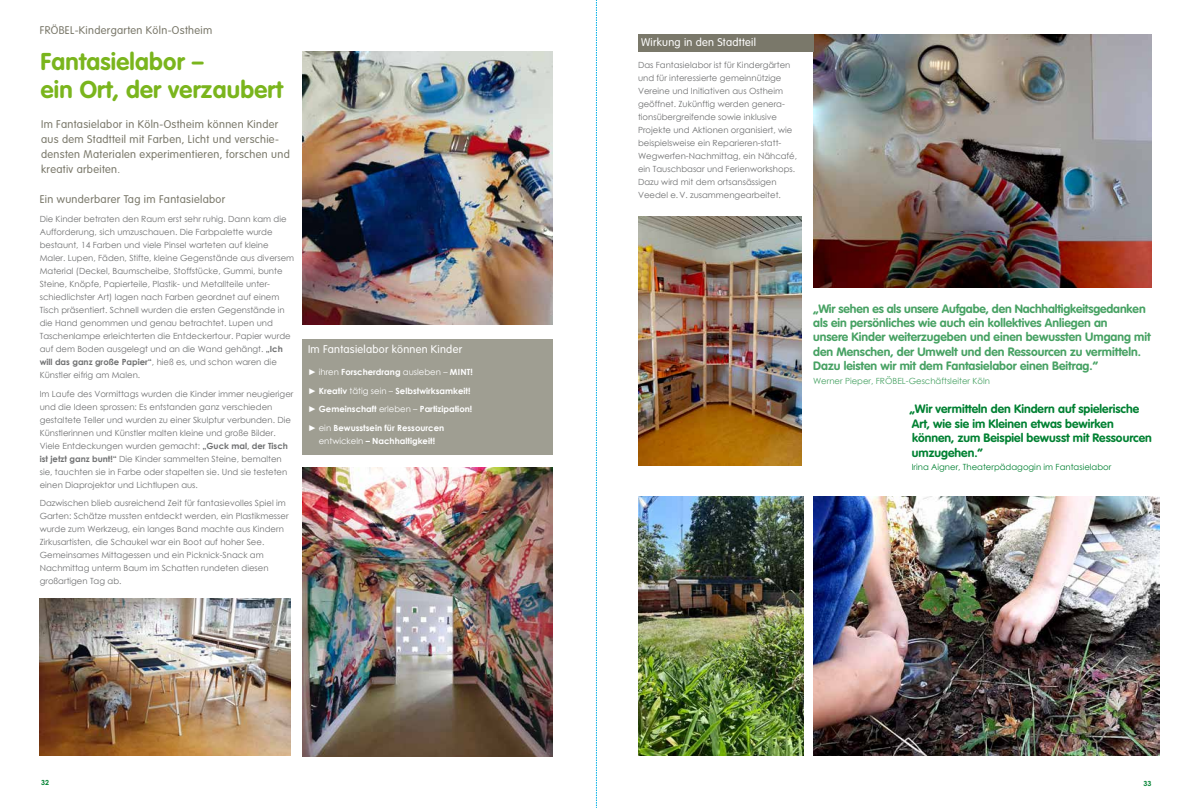
<style>
.page{position:relative;width:1191px;height:808px;background:#fff}
.page>*{position:absolute;margin:0;border:0;box-sizing:border-box;transform-origin:0 0}
.t1{font:700 24px/28.8px "VAG Rounded";letter-spacing:.01em;color:#7ab51d}
.t2{font:700 12px/14.4px "VAG Rounded";color:#48a264}
.t3{font:700 12px/14.4px "VAG Rounded";color:#008132}
.t4{font:300 11px/15px "VAG Rounded";letter-spacing:.03em;color:#7a786a}
.t5{font:300 11px "VAG Rounded";letter-spacing:.025em;color:#fff}
.t6{font:8.5px/13px "Century Gothic";color:#707172}
.t7{font:700 8.5px/18.7px "Century Gothic";color:#fff}
.t8{font:8.5px "Century Gothic";color:#008132}
.t9{font:8.5px "Century Gothic";color:#48a264}
.t10{font:700 7px "Century Gothic";color:#008132}
.s1{font-weight:700}
.s2{font-weight:400}
</style>
<div class="page">
<div style="left:302px;top:339px;width:251px;height:115px;background:#9f9e92"></div>
<img style="left:40px;top:599px;width:251px;height:157px">
<img style="left:303px;top:51px;width:250px;height:273px">
<img style="left:302px;top:467px;width:251px;height:289px">
<img style="left:638px;top:496px;width:165px;height:260px">
<img style="left:638px;top:216px;width:163px;height:249px">
<img style="left:813px;top:34px;width:338px;height:254px">
<img style="left:813px;top:496px;width:346px;height:260px">
<div style="left:638px;top:34px;width:175px;height:17px;background:#7a786a"></div>
<svg style="left:596px;top:0;width:1px;height:808px"></svg>
<p class="t4" style="left:40px;top:23px;width:174px">FRÖBEL-Kindergarten Köln-Ostheim</p>
<h1 class="t1" style="left:41px;top:48px;width:244px">Fantasielabor –<br>ein Ort, der verzaubert</h1>
<p class="t4" style="left:41px;top:116px;width:250px">Im Fantasielabor in Köln-Ostheim können Kinder aus dem Stadtteil mit Farben, Licht und verschie&shy;densten Materialen experimentieren, forschen und kreativ arbeiten.</p>
<p class="t4" style="left:40px;top:192px;width:187px">Ein wunderbarer Tag im Fantasielabor</p>
<p class="t6" style="left:40px;top:212px;width:256px">Die Kinder betraten den Raum erst sehr ruhig. Dann kam die Aufforderung, sich umzuschauen. Die Farbpalette wurde bestaunt, 14 Farben und viele Pinsel warteten auf kleine Maler. Lupen, Fäden, Stifte, kleine Gegenstände aus diversem Material (Deckel, Baumscheibe, Stoffstücke, Gummi, bunte Steine, Knöpfe, Papierteile, Plastik- und Metallteile unter&shy;schiedlichster Art) lagen nach Farben geordnet auf einem Tisch präsentiert. Schnell wurden die ersten Gegenstände in die Hand genommen und genau betrachtet. Lupen und Taschenlampe erleichterten die Entdeckertour. Papier wurde auf dem Boden ausgelegt und an die Wand gehängt. <span class="s1">„Ich will das ganz große Papier“</span>, hieß es, und schon waren die Künstler eifrig am Malen.</p>
<p class="t6" style="left:40px;top:387px;width:255px">Im Laufe des Vormittags wurden die Kinder immer neugieriger und die Ideen sprossen: Es entstanden ganz verschieden gestaltete Teller und wurden zu einer Skulptur verbunden. Die Künstlerinnen und Künstler malten kleine und große Bilder.<br>Viele Entdeckungen wurden gemacht: <span class="s1">„Guck mal, der Tisch ist jetzt ganz bunt!“</span> Die Kinder sammelten Steine, bemalten sie, tauchten sie in Farbe oder stapelten sie. Und sie testeten einen Diaprojektor und Lichtlupen aus.</p>
<p class="t6" style="left:40px;top:497px;width:250px">Dazwischen blieb ausreichend Zeit für fantasievolles Spiel im Garten: Schätze mussten entdeckt werden, ein Plastikmesser wurde zum Werkzeug, ein langes Band machte aus Kindern Zirkusartisten, die Schaukel war ein Boot auf hoher See.<br>Gemeinsames Mittagessen und ein Picknick-Snack am Nachmittag unterm Baum im Schatten rundeten diesen großartigen Tag ab.</p>
<p class="t5" style="left:308px;top:343px;width:156px">Im Fantasielabor können Kinder</p>
<p class="t7" style="left:308px;top:362px;width:166px"><span class="s2">► ihren</span> Forscherdrang <span class="s2">ausleben –</span> MINT! <span class="s2">►</span> Kreativ <span class="s2">tätig sein –</span> Selbstwirksamkeit! <span class="s2">►</span> Gemeinschaft <span class="s2">erleben –</span> Partizipation! <span class="s2">► ein</span> Bewusstsein für Ressourcen</p>
<p class="t7" style="left:319px;top:431px;width:118px"><span class="s2">entwickeln</span> – Nachhaltigkeit!</p>
<p class="t5" style="left:641px;top:36px;width:116px">Wirkung in den Stadtteil</p>
<p class="t6" style="left:638px;top:59px;width:161px">Das Fantasielabor ist für Kindergärten und für interessierte gemeinnützige Vereine und Initiativen aus Ostheim geöffnet. Zukünftig werden genera&shy;tionsübergreifende sowie inklusive Projekte und Aktionen organisiert, wie beispielsweise ein Reparieren-statt-Wegwerfen-Nachmittag, ein Nähcafé, ein Tauschbasar und Ferienworkshops.<br>Dazu wird mit dem ortsansässigen Veedel e.V. zusammengearbeitet.</p>
<p class="t2" style="left:813px;top:302px;width:339px">„Wir sehen es als unsere Aufgabe, den Nachhaltigkeitsgedanken als ein persönliches wie auch ein kollektives Anliegen an<br>unsere Kinder weiterzugeben und einen bewussten Umgang mit den Menschen, der Umwelt und den Ressourcen zu vermitteln.<br>Dazu leisten wir mit dem Fantasielabor einen Beitrag.“</p>
<p class="t9" style="left:813px;top:375px;width:178px">Werner Pieper, FRÖBEL-Geschäftsleiter Köln</p>
<h2 class="t3" style="left:909px;top:402px;width:244px">„Wir vermitteln den Kindern auf spielerische Art, wie sie im Kleinen etwas bewirken können, zum Beispiel bewusst mit Ressourcen umzugehen.“</h2>
<p class="t8" style="left:911px;top:461px;width:201px">Irina Aigner, Theaterpädagogin im Fantasielabor</p>
<p class="t10" style="left:41px;top:777px;width:9px">32</p>
<p class="t10" style="left:1143px;top:778px;width:9px">33</p>
</div>
